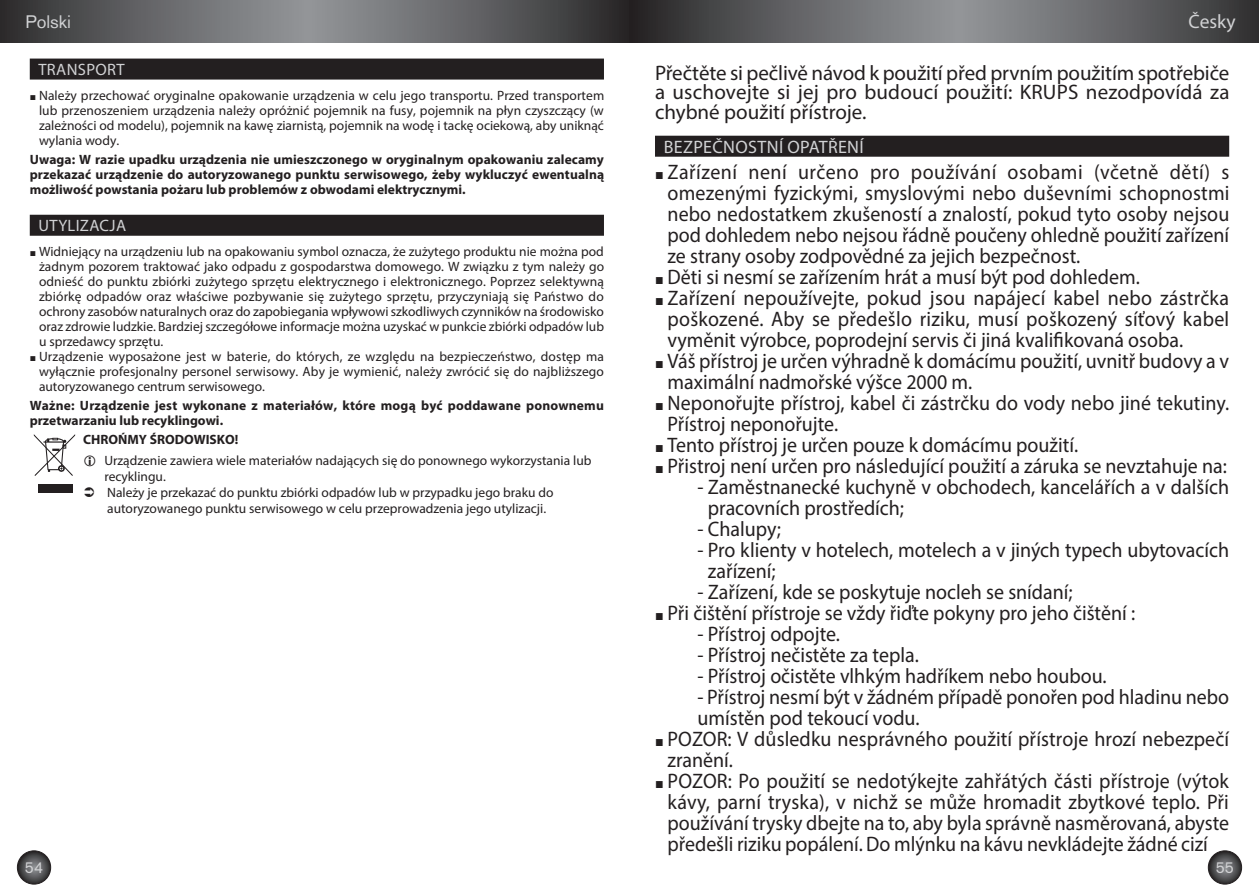
<style>
.page{position:relative;width:1259px;height:893px;background:#fff}
.page>*{position:absolute;margin:0;border:0;box-sizing:border-box;transform-origin:0 0}
.t1{font:21px/21px "Myriad Pro";color:#231f20;scale:.95 1}
.t2{font:21px/19.5px "Myriad Pro";color:#231f20;text-align:justify}
.t3{font:19.5px "Myriad Pro";color:#d1d2d4}
.t4{font:18px "Myriad Pro";letter-spacing:.02em;color:#d1d2d4}
.t5{font:18px "Akzidenz Grotesk BE";color:#d1d2d4}
.t6{font:16.5px "Myriad Pro";letter-spacing:.02em;color:#d1d2d4}
.t7{font:15.75px "Akzidenz Grotesk BE";color:#d1d2d4}
.t8{font:13.5px/15px "Myriad Pro";color:#231f20;text-align:justify}
.t9{font:700 13.5px/15px "Myriad Pro";color:#231f20;text-align:justify}
.s1{font-family:"Arial";font-size:10.5px}
.s2{font-family:"Arial";font-size:15px}
</style>
<div class="page">
<div style="left:655px;top:136px;width:574px;height:21px;background:#231f20"></div>
<svg style="left:0;top:0;width:629px;height:43px;background:#626265"></svg>
<svg style="left:1208px;top:851px;width:33px;height:33px"></svg>
<div style="left:1208px;top:850px;width:34px;height:34px;border:1px solid #231f20;border-radius:50%"></div>
<svg style="left:629px;top:0;width:630px;height:43px;background:#616264"></svg>
<svg style="left:17px;top:851px;width:34px;height:33px"></svg>
<div style="left:17px;top:850px;width:34px;height:34px;border:1px solid #231f20;border-radius:50%"></div>
<div style="left:30px;top:59px;width:574px;height:21px;background:#231f20"></div>
<div style="left:30px;top:215px;width:574px;height:21px;background:#231f20"></div>
<div style="left:38px;top:484px;width:35px;height:9px;background:#231f20"></div>
<svg style="left:34px;top:434px;width:41px;height:42px"></svg>
<p class="t5" style="left:26px;top:11px;width:47px">Polski</p>
<p class="t3" style="left:1188px;top:9px;width:49px">Česky</p>
<p class="t6" style="left:38px;top:59px;width:88px">TRANSPORT</p>
<p class="t8" style="left:39px;top:87px;width:567px;text-indent:-9px"><span class="s1">■</span> Należy przechować oryginalne opakowanie urządzenia w celu jego transportu. Przed transportem lub przenoszeniem urządzenia należy opróżnić pojemnik na fusy, pojemnik na płyn czyszczący (w zależności od modelu), pojemnik na kawę ziarnistą, pojemnik na wodę i tackę ociekową, aby uniknąć wylania wody.</p>
<p class="t9" style="left:30px;top:151px;width:576px">Uwaga: W razie upadku urządzenia nie umieszczonego w oryginalnym opakowaniu zalecamy przekazać urządzenie do autoryzowanego punktu serwisowego, żeby wykluczyć ewentualną możliwość powstania pożaru lub problemów z obwodami elektrycznymi.</p>
<p class="t6" style="left:38px;top:215px;width:89px">UTYLIZACJA</p>
<p class="t8" style="left:39px;top:244px;width:566px;text-indent:-9px"><span class="s1">■</span> Widniejący na urządzeniu lub na opakowaniu symbol oznacza, że zużytego produktu nie można pod żadnym pozorem traktować jako odpadu z gospodarstwa domowego. W związku z tym należy go odnieść do punktu zbiórki zużytego sprzętu elektrycznego i elektronicznego. Poprzez selektywną zbiórkę odpadów oraz właściwe pozbywanie się zużytego sprzętu, przyczyniają się Państwo do ochrony zasobów naturalnych oraz do zapobiegania wpływowi szkodliwych czynników na środowisko oraz zdrowie ludzkie. Bardziej szczegółowe informacje można uzyskać w punkcie zbiórki odpadów lub u sprzedawcy sprzętu.</p>
<p class="t8" style="left:39px;top:349px;width:566px;text-indent:-9px"><span class="s1">■</span> Urządzenie wyposażone jest w baterie, do których, ze względu na bezpieczeństwo, dostęp ma wyłącznie profesjonalny personel serwisowy. Aby je wymienić, należy zwrócić się do najbliższego autoryzowanego centrum serwisowego.</p>
<p class="t9" style="left:30px;top:398px;width:575px">Ważne: Urządzenie jest wykonane z materiałów, które mogą być poddawane ponownemu przetwarzaniu lub recyklingowi.</p>
<p class="t9" style="left:83px;top:432px;width:157px">CHROŃMY ŚRODOWISKO!</p>
<p class="t8" style="left:104px;top:452px;width:488px;line-height:16.2px;text-align:left">Urządzenie zawiera wiele materiałów nadających się do ponownego wykorzystania lub recyklingu.<br>Należy je przekazać do punktu zbiórki odpadów lub w przypadku jego braku do autoryzowanego punktu serwisowego w celu przeprowadzenia jego utylizacji.</p>
<p class="t2" style="left:655px;top:62px;width:576px">Přečtěte si pečlivě návod k použití před prvním použitím spotřebiče a uschovejte si jej pro budoucí použití: KRUPS nezodpovídá za chybné použití přístroje.</p>
<p class="t4" style="left:663px;top:135px;width:202px">BEZPEČNOSTNÍ OPATŘENÍ</p>
<p class="t1" style="left:667px;top:161px;width:593px;text-align:justify;text-indent:-13px"><span class="s2">■</span> Zařízení není určeno pro používání osobami (včetně dětí) s omezenými fyzickými, smyslovými nebo duševními schopnostmi nebo nedostatkem zkušeností a znalostí, pokud tyto osoby nejsou pod dohledem nebo nejsou řádně poučeny ohledně použití zařízení ze strany osoby zodpovědné za jejich bezpečnost.</p>
<p class="t1" style="left:655px;top:266px;width:512px"><span class="s2">■</span> Děti si nesmí se zařízením hrát a musí být pod dohledem.</p>
<p class="t1" style="left:667px;top:287px;width:593px;text-align:justify;text-indent:-13px"><span class="s2">■</span> Zařízení nepoužívejte, pokud jsou napájecí kabel nebo zástrčka poškozené. Aby se předešlo riziku, musí poškozený síťový kabel vyměnit výrobce, poprodejní servis či jiná kvalifikovaná osoba.</p>
<p class="t1" style="left:667px;top:350px;width:592px;text-indent:-13px"><span class="s2">■</span> Váš přístroj je určen výhradně k domácímu použití, uvnitř budovy a v maximální nadmořské výšce 2000 m.</p>
<p class="t1" style="left:667px;top:392px;width:593px;text-indent:-13px"><span class="s2">■</span> Neponořujte přístroj, kabel či zástrčku do vody nebo jiné tekutiny.<br>Přístroj neponořujte.</p>
<p class="t1" style="left:655px;top:434px;width:447px"><span class="s2">■</span> Tento přístroj je určen pouze k domácímu použití.</p>
<p class="t1" style="left:655px;top:455px;width:603px"><span class="s2">■</span> Přistroj není určen pro následující použití a záruka se nevztahuje na:</p>
<p class="t1" style="left:708px;top:476px;width:550px;text-indent:-10px">- Zaměstnanecké kuchyně v obchodech, kancelářích a v dalších pracovních prostředích;</p>
<p class="t1" style="left:697px;top:518px;width:89px">- Chalupy;</p>
<p class="t1" style="left:708px;top:539px;width:550px;text-indent:-10px">- Pro klienty v hotelech, motelech a v jiných typech ubytovacích zařízení;</p>
<p class="t1" style="left:697px;top:581px;width:396px">- Zařízení, kde se poskytuje nocleh se snídaní;</p>
<p class="t1" style="left:655px;top:602px;width:507px"><span class="s2">■</span> Při čištění přístroje se vždy řiďte pokyny pro jeho čištění :</p>
<p class="t1" style="left:697px;top:623px;width:152px">- Přístroj odpojte.</p>
<p class="t1" style="left:697px;top:644px;width:234px">- Přístroj nečistěte za tepla.</p>
<p class="t1" style="left:697px;top:665px;width:432px">- Přístroj očistěte vlhkým hadříkem nebo houbou.</p>
<p class="t1" style="left:697px;top:686px;width:561px">- Přístroj nesmí být v žádném případě ponořen pod hladinu nebo umístěn pod tekoucí vodu.</p>
<p class="t1" style="left:667px;top:728px;width:592px;text-indent:-13px"><span class="s2">■</span> POZOR: V důsledku nesprávného použití přístroje hrozí nebezpečí zranění.</p>
<p class="t1" style="left:655px;top:770px;width:606px;text-align:center"><span class="s2">■</span> POZOR: Po použití se nedotýkejte zahřátých části přístroje (výtok kávy, parní tryska), v nichž se může hromadit zbytkové teplo. Při používání trysky dbejte na to, aby byla správně nasměrovaná, abyste předešli riziku popálení. Do mlýnku na kávu nevkládejte žádné cizí</p>
<p class="t7" style="left:25px;top:858px;width:20px">54</p>
<p class="t7" style="left:1215px;top:858px;width:20px">55</p>
</div>
